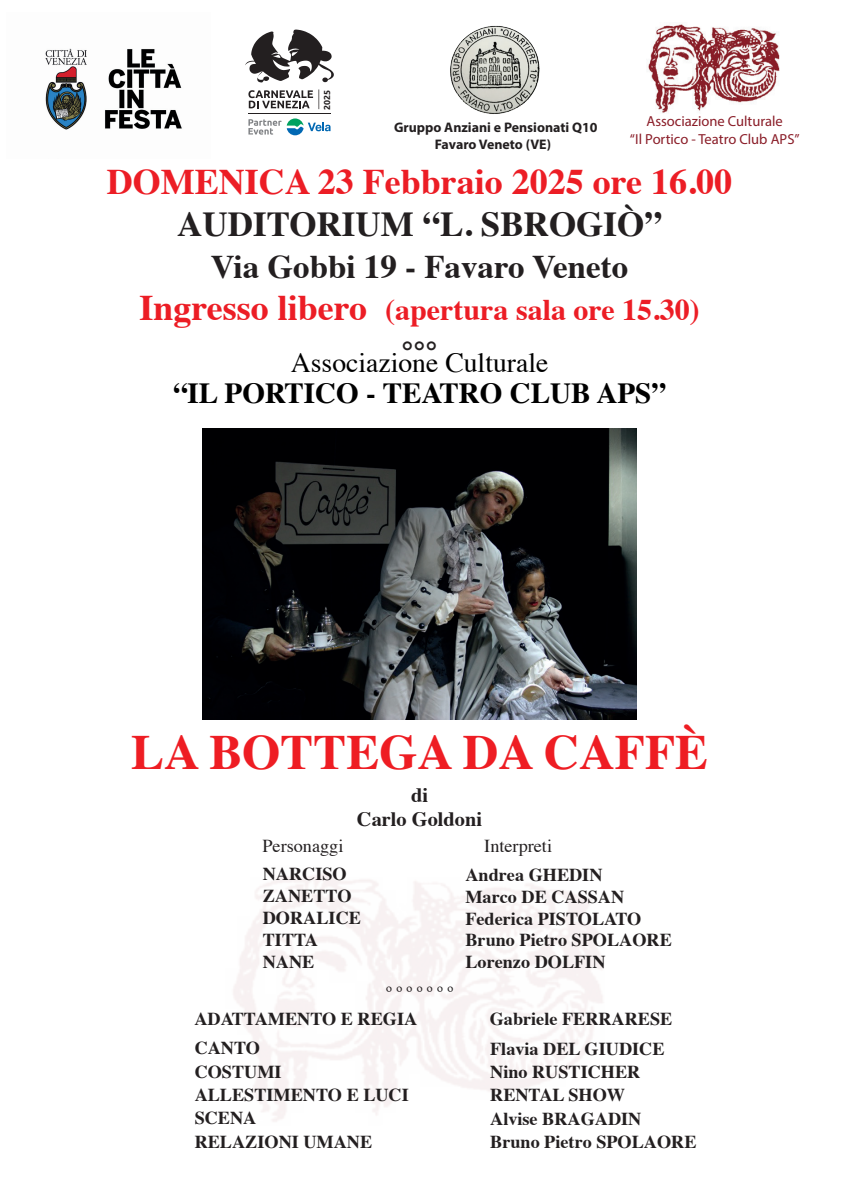
<style>
.page{position:relative;width:842px;height:1191px;background:#fff}
.page>*{position:absolute;margin:0;border:0;box-sizing:border-box;transform-origin:0 0}
.t1{font:700 49.3px "Times";color:#ee1d23}
.t2{font:700 36px "Times";color:#ec1d25}
.t3{font:700 35px "Times";color:#231f20}
.t4{font:700 33px "Times";color:#231f20}
.t5{font:700 30px "Times";color:#ec1d25}
.t6{font:700 30px "Times";color:#231f20}
.t7{font:700 29.1px "Times";color:#000}
.t8{font:27.7px "Times";color:#000}
.t9{font:700 20.4px/24.5px "Times";color:#231f20;text-align:center}
.t10{font:700 18.2px/21.8px "Times";color:#231f20}
.t11{font:18.2px "Times";color:#231f20}
.t12{font:14.6px/17.5px "Myriad Pro";color:#8a1d28;text-align:center}
.t13{font:700 13.9px/16.7px "Myriad Pro";color:#231f20;text-align:center}
.t14{font:700 8.8px "Ubuntu";color:#231f20}
.s1{font-size:36px}
</style>
<div class="page">
<img style="left:202px;top:429px;width:435px;height:290px">
<img style="left:45px;top:48px;width:137px;height:82px">
<svg style="left:248px;top:118px;width:82px;height:17px"></svg>
<hr style="left:248px;top:113px;width:82px;height:1px;background:#231f20">
<svg style="left:248px;top:89px;width:71px;height:20px"></svg>
<svg style="left:245px;top:30px;width:89px;height:52px"></svg>
<img style="left:450px;top:25px;width:90px;height:89px">
<img style="left:648px;top:24px;width:132px;height:89px">
<p class="t14" style="left:322px;top:109px;width:21px;rotate:-90deg">2025</p>
<p class="t13" style="left:394px;top:118px;width:205px">Gruppo Anziani e Pensionati Q10<br>Favaro Veneto (VE)</p>
<p class="t12" style="left:630px;top:112px;width:171px">Associazione Culturale<br>“Il Portico - Teatro Club APS”</p>
<h2 class="t2" style="left:107px;top:147px;width:627px">DOMENICA 23 Febbraio 2025 ore 16.00</h2>
<h3 class="t3" style="left:177px;top:190px;width:486px">AUDITORIUM “L. SBROGIÒ”</h3>
<h3 class="t4" style="left:211px;top:235px;width:419px">Via Gobbi 19 - Favaro Veneto</h3>
<h3 class="t5" style="left:139px;top:281px;width:562px"><span class="s1">Ingresso libero</span> (apertura sala ore 15.30)</h3>
<h3 class="t8" style="left:291px;top:336px;width:259px">Associazione Culturale</h3>
<h3 class="t6" style="left:402px;top:323px;width:37px">°°°</h3>
<h3 class="t7" style="left:173px;top:366px;width:494px">“IL PORTICO - TEATRO CLUB APS”</h3>
<h1 class="t1" style="left:131px;top:705px;width:578px">LA BOTTEGA DA CAFFÈ</h1>
<p class="t9" style="left:357px;top:780px;width:127px">di<br>Carlo Goldoni</p>
<p class="t11" style="left:262px;top:828px;width:82px">Personaggi</p>
<p class="t11" style="left:484px;top:828px;width:69px">Interpreti</p>
<p class="t10" style="left:263px;top:861px;width:100px">NARCISO<br>ZANETTO<br>DORALICE<br>TITTA<br>NANE</p>
<p class="t10" style="left:465px;top:861px;width:208px">Andrea GHEDIN<br>Marco DE CASSAN<br>Federica PISTOLATO<br>Bruno Pietro SPOLAORE<br>Lorenzo DOLFIN</p>
<p class="t11" style="left:386px;top:976px;width:68px">º º º º º º º</p>
<p class="t10" style="left:194px;top:1006px;width:224px">ADATTAMENTO E REGIA</p>
<p class="t10" style="left:490px;top:1006px;width:184px">Gabriele FERRARESE</p>
<p class="t10" style="left:195px;top:1034px;width:216px;line-height:23.3px">CANTO<br>COSTUMI<br>ALLESTIMENTO E LUCI<br>SCENA<br>RELAZIONI UMANE</p>
<p class="t10" style="left:490px;top:1035px;width:208px;line-height:23.3px">Flavia DEL GIUDICE<br>Nino RUSTICHER<br>RENTAL SHOW<br>Alvise BRAGADIN<br>Bruno Pietro SPOLAORE</p>
</div>
